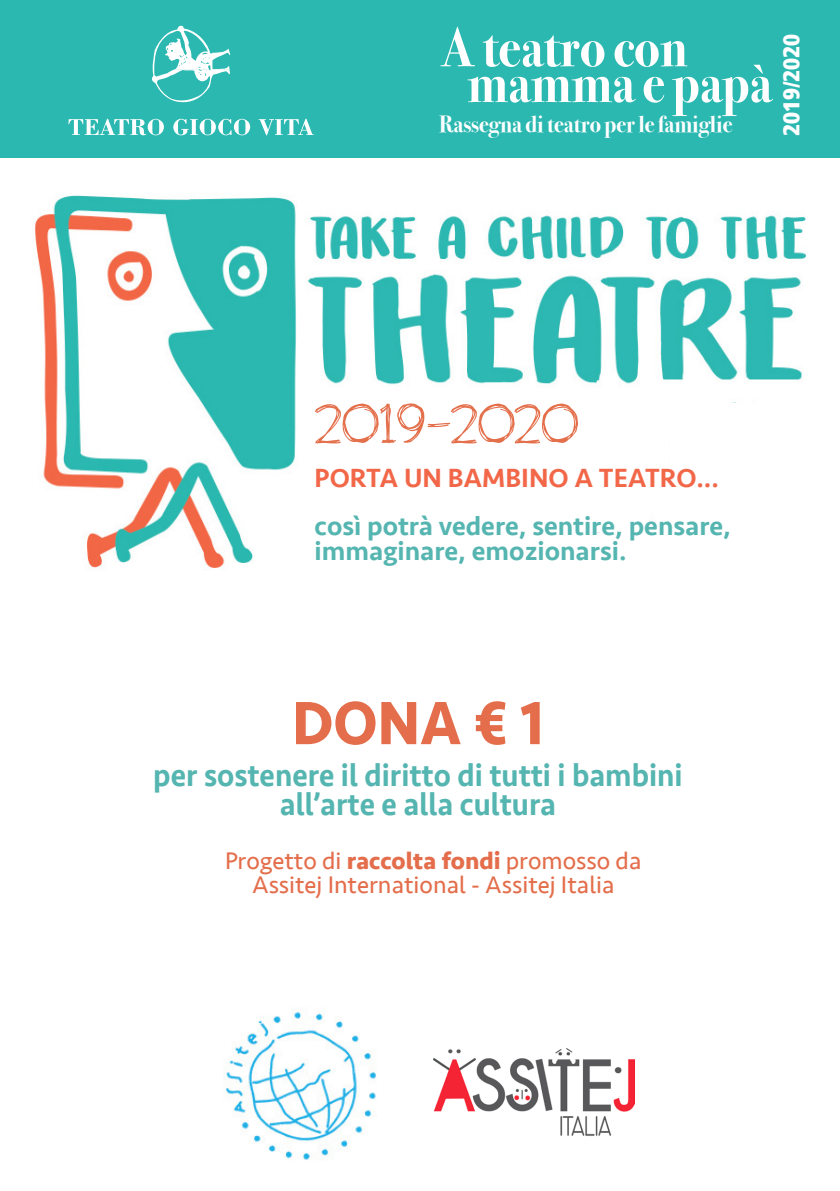
<style>
.page{position:relative;width:840px;height:1191px;background:#fff}
.page>*{position:absolute;margin:0;border:0;box-sizing:border-box;transform-origin:0 0}
.t1{font:700 63.2px "Seravek";color:#e46e4b;scale:.93 1}
.t2{font:56.6px "theunseen";color:#e46f4b}
.t3{font:700 56.4px "Bodoni Svty Two OSITCTT";color:#fff;scale:.9 1}
.t4{font:500 32.4px/29px "Seravek";color:#55b5b0;text-align:center;scale:.93 1}
.t5{font:500 27px/48.4px "Seravek";color:#55b5b0}
.t6{font:24.6px/23.4px "Seravek";color:#e46e4b;text-align:center}
.t7{font:700 23.4px "Bodoni Svty Two OSITCTT";color:#fff;scale:.95 1}
.t8{font:900 condensed 22.8px "Frutiger LT Std";color:#fff}
.s1{color:#f26748}
.s2{font-weight:700}
</style>
<div class="page">
<img style="left:34px;top:195px;width:262px;height:376px">
<img style="left:307px;top:215px;width:497px;height:318px">
<div style="left:308px;top:396px;width:339px;height:136px;background:#fff"></div>
<svg style="left:647px;top:400px;width:9px;height:59px"></svg>
<img style="left:223px;top:1007px;width:154px;height:153px">
<div style="left:670px;top:403px;width:143px;height:145px;background:#fff"></div>
<img style="left:433px;top:1048px;width:201px;height:88px">
<div style="left:0;top:0;width:839px;height:158px;background:#2bb8b0"></div>
<svg style="left:152px;top:25px;width:78px;height:78px"></svg>
<svg style="left:68px;top:119px;width:96px;height:16px"></svg>
<svg style="left:173px;top:119px;width:77px;height:16px"></svg>
<svg style="left:258px;top:119px;width:55px;height:16px"></svg>
<p class="t3" style="left:440px;top:14px;width:276px">A teatro con</p>
<p class="t3" style="left:467px;top:50px;width:340px">mamma e papà</p>
<p class="t7" style="left:439px;top:111px;width:310px">Rassegna di teatro per le famiglie</p>
<p class="t8" style="left:777px;top:136px;width:103px;rotate:-90deg">2019/2020</p>
<p class="t2" style="left:316px;top:402px;width:264px">2019-2020</p>
<p class="t5" style="left:314px;top:454px;width:417px"><span class="s1">PORTA UN BAMBINO A TEATRO... </span>così potrà vedere, sentire, pensare,</p>
<p class="t5" style="left:314px;top:526px;width:313px">immaginare, emozionarsi.</p>
<p class="t1" style="left:292px;top:672px;width:272px">DONA € 1</p>
<p class="t4" style="left:153px;top:760px;width:570px">per sostenere il diritto di tutti i bambini all’arte e alla cultura</p>
<p class="t6" style="left:225px;top:849px;width:417px">Progetto di <span class="s2">raccolta fondi</span> promosso da<br>Assitej International - Assitej Italia</p>
</div>
